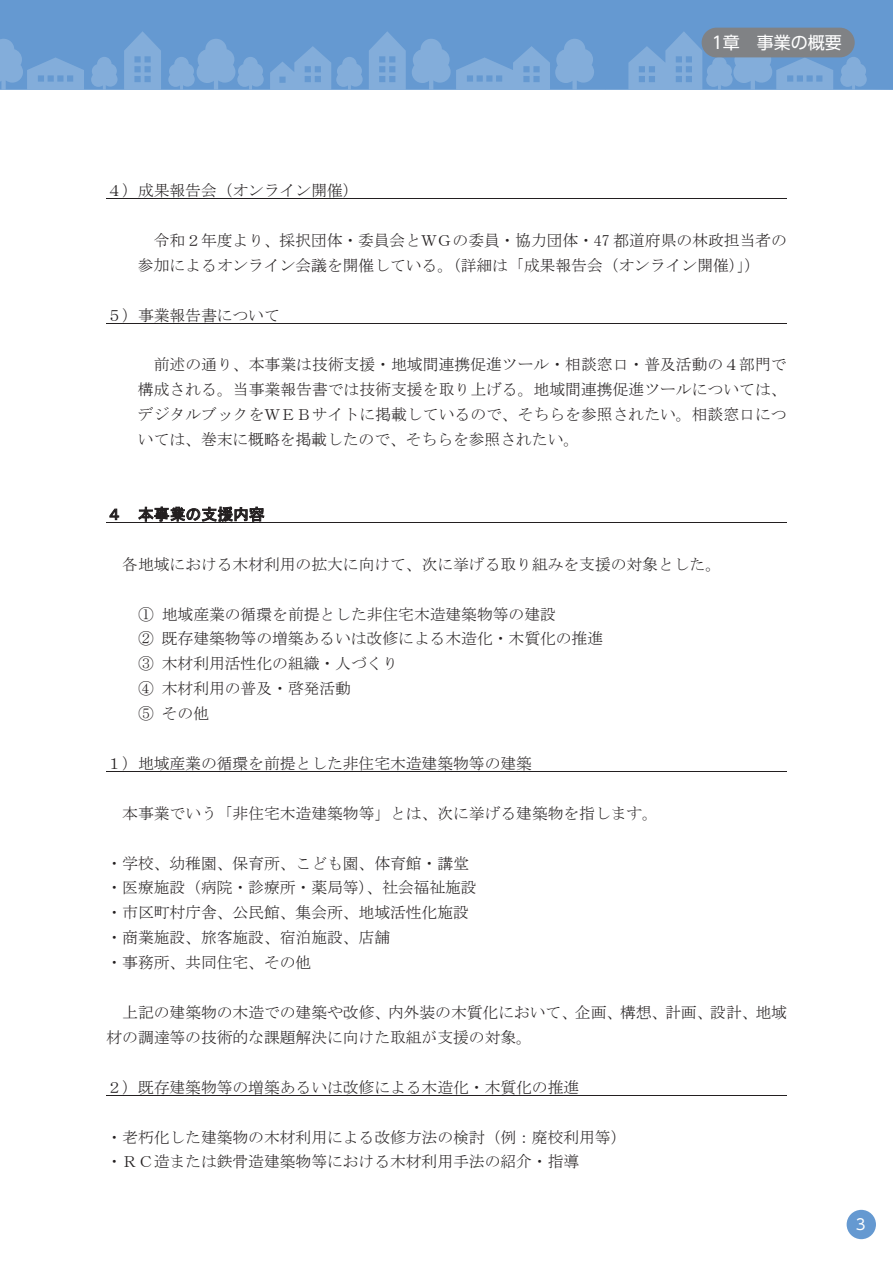
<style>
.page{position:relative;width:893px;height:1263px;background:#fff}
.page>*{position:absolute;margin:0;border:0;box-sizing:border-box;transform-origin:0 0}
.t1{font:16.95px "UD Shin Go Pro";color:#fff}
.t2{font:15.9px/24.9px "MS Mincho";color:#231f20}
.t3{font:15.9px "MS Gothic";color:#231f20}
.t4{font:14.85px "UD Shin Go Pr 6";color:#fff}
</style>
<div class="page">
<hr style="left:106px;top:198px;width:681px;height:1px;background:#231f20">
<hr style="left:106px;top:323px;width:681px;height:1px;background:#231f20">
<hr style="left:106px;top:522px;width:681px;height:1px;background:#231f20">
<hr style="left:106px;top:771px;width:681px;height:1px;background:#231f20">
<hr style="left:106px;top:1095px;width:681px;height:1px;background:#231f20">
<div style="left:0;top:0;width:893px;height:89px;background:#6599d1"></div>
<svg style="left:0;top:31px;width:867px;height:58px"></svg>
<div style="left:702px;top:28px;width:153px;height:29px;background:#808285;border-radius:15px"></div>
<div style="left:847px;top:1210px;width:29px;height:29px;background:#6599d1;border-radius:50%"></div>
<p class="t1" style="left:712px;top:29px;width:132px">1章　事業の概要</p>
<p class="t2" style="left:106px;top:178px;width:254px">４）成果報告会（オンライン開催）</p>
<p class="t2" style="left:138px;top:228px;width:651px;text-indent:16px">令和２年度より、採択団体・委員会とＷＧの委員・協力団体・47 都道府県の林政担当者の参加によるオンライン会議を開催している。（詳細は「成果報告会（オンライン開催）」）</p>
<p class="t2" style="left:106px;top:303px;width:175px">５）事業報告書について</p>
<p class="t2" style="left:138px;top:352px;width:650px;text-align:justify;text-indent:16px">前述の通り、本事業は技術支援・地域間連携促進ツール・相談窓口・普及活動の４部門で構成される。当事業報告書では技術支援を取り上げる。地域間連携促進ツールについては、デジタルブックをＷＥＢサイトに掲載しているので、そちらを参照されたい。相談窓口については、巻末に概略を掲載したので、そちらを参照されたい。</p>
<p class="t3" style="left:106px;top:506px;width:160px">４ 本事業の支援内容</p>
<p class="t2" style="left:122px;top:551px;width:601px">各地域における木材利用の拡大に向けて、次に挙げる取り組みを支援の対象とした。</p>
<p class="t2" style="left:138px;top:601px;width:466px">① 地域産業の循環を前提とした非住宅木造建築物等の建設<br>② 既存建築物等の増築あるいは改修による木造化・木質化の推進<br>③ 木材利用活性化の組織・人づくり<br>④ 木材利用の普及・啓発活動<br>⑤ その他</p>
<p class="t2" style="left:106px;top:751px;width:427px">１）地域産業の循環を前提とした非住宅木造建築物等の建築</p>
<p class="t2" style="left:122px;top:800px;width:537px">本事業でいう「非住宅木造建築物等」とは、次に挙げる建築物を指します。</p>
<p class="t2" style="left:106px;top:850px;width:372px">・学校、幼稚園、保育所、こども園、体育館・講堂・医療施設（病院・診療所・薬局等）、社会福祉施設・市区町村庁舎、公民館、集会所、地域活性化施設・商業施設、旅客施設、宿泊施設、店舗<br>・事務所、共同住宅、その他</p>
<p class="t2" style="left:106px;top:1000px;width:682px;text-indent:16px">上記の建築物の木造での建築や改修、内外装の木質化において、企画、構想、計画、設計、地域材の調達等の技術的な課題解決に向けた取組が支援の対象。</p>
<p class="t2" style="left:106px;top:1074px;width:474px">２）既存建築物等の増築あるいは改修による木造化・木質化の推進</p>
<p class="t2" style="left:106px;top:1124px;width:522px">・老朽化した建築物の木材利用による改修方法の検討（例：廃校利用等）・ＲＣ造または鉄骨造建築物等における木材利用手法の紹介・指導</p>
<p class="t4" style="left:856px;top:1213px;width:11px">3</p>
</div>
